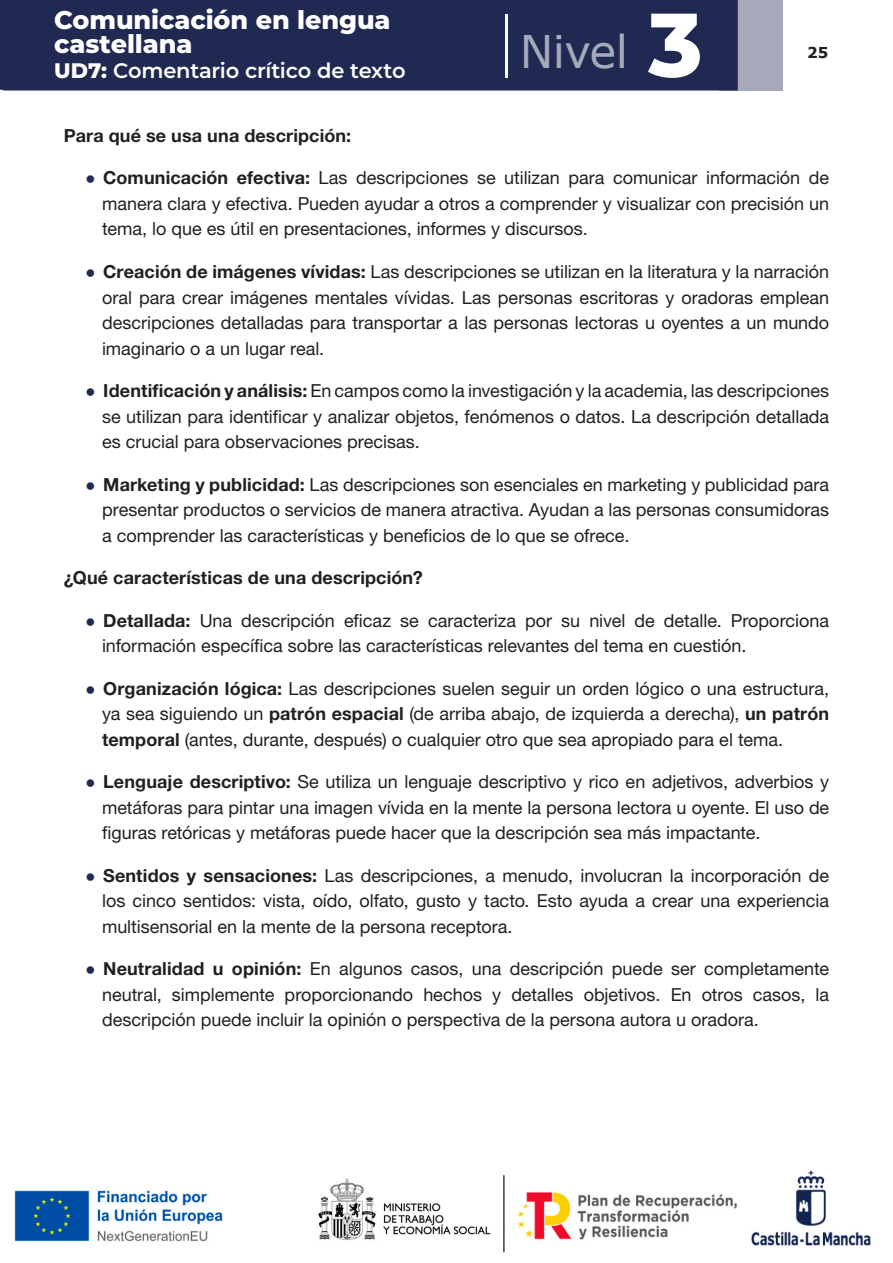
<style>
.page{position:relative;width:893px;height:1263px;background:#fff}
.page>*{position:absolute;margin:0;border:0;box-sizing:border-box;transform-origin:0 0}
.t1{font:45px "Verdana";letter-spacing:-.015em;color:#a5a9ba}
.t2{font:800 25.5px/24px "Montserrat";letter-spacing:-.005em;color:#fff}
.t3{font:600 21px "Montserrat";letter-spacing:-.01em;color:#fff}
.t4{font:18px/25.5px "Helvetica Neue LT 55 Rm";color:#231f20;text-align:justify}
.t5{font:18px "Helvetica Neue LT 75 Bd";letter-spacing:.01em;color:#231f20}
.t6{font:700 15px "Verdana";color:#231f20}
.s1{font-weight:800}
.s2{font-family:"Montserrat";font-weight:800;font-size:90px;color:#fff}
.s3{font-family:"Verdana";font-weight:700;font-size:15px;color:#1f2952}
.s4{font-family:"Helvetica Neue LT 75 Bd"}
</style>
<div class="page">
<div style="left:719px;top:0;width:63px;height:91px;background:#a5a9ba"></div>
<div style="left:0;top:0;width:738px;height:91px;background:#1f2952"></div>
<hr style="left:505px;top:14px;width:2px;height:64px;background:#fff">
<img style="left:14px;top:1170px;width:857px;height:83px">
<h2 class="t2" style="left:54px;top:7px;width:338px">Comunicación en lengua castellana</h2>
<p class="t3" style="left:54px;top:56px;width:353px"><span class="s1">UD7:</span> Comentario crítico de texto</p>
<h1 class="t1" style="left:520px;top:20px;width:184px">Nivel <span class="s2">3</span></h1>
<p class="t6" style="left:807px;top:42px;width:23px">25</p>
<p class="t5" style="left:64px;top:124px;width:289px">Para qué se usa una descripción:</p>
<p class="t4" style="left:102px;top:165px;width:729px;text-indent:-17px"><span class="s3">•</span> <span class="s4">Comunicación efectiva:</span> Las descripciones se utilizan para comunicar información de manera clara y efectiva. Pueden ayudar a otros a comprender y visualizar con precisión un tema, lo que es útil en presentaciones, informes y discursos.</p>
<p class="t4" style="left:102px;top:258px;width:729px;text-indent:-17px"><span class="s3">•</span> <span class="s4">Creación de imágenes vívidas:</span> Las descripciones se utilizan en la literatura y la narración oral para crear imágenes mentales vívidas. Las personas escritoras y oradoras emplean descripciones detalladas para transportar a las personas lectoras u oyentes a un mundo imaginario o a un lugar real.</p>
<p class="t4" style="left:102px;top:377px;width:729px;text-indent:-17px"><span class="s3">•</span> <span class="s4">Identificación y análisis:</span> En campos como la investigación y la academia, las descripciones se utilizan para identificar y analizar objetos, fenómenos o datos. La descripción detallada es crucial para observaciones precisas.</p>
<p class="t4" style="left:102px;top:471px;width:729px;text-indent:-17px"><span class="s3">•</span> <span class="s4">Marketing y publicidad:</span> Las descripciones son esenciales en marketing y publicidad para presentar productos o servicios de manera atractiva. Ayudan a las personas consumidoras a comprender las características y beneficios de lo que se ofrece.</p>
<p class="t5" style="left:64px;top:566px;width:361px">¿Qué características de una descripción?</p>
<p class="t4" style="left:102px;top:607px;width:729px;text-indent:-17px"><span class="s3">•</span> <span class="s4">Detallada:</span> Una descripción eficaz se caracteriza por su nivel de detalle. Proporciona información específica sobre las características relevantes del tema en cuestión.</p>
<p class="t4" style="left:102px;top:675px;width:729px;text-indent:-17px"><span class="s3">•</span> <span class="s4">Organización lógica:</span> Las descripciones suelen seguir un orden lógico o una estructura, ya sea siguiendo un <span class="s4">patrón espacial</span> (de arriba abajo, de izquierda a derecha), <span class="s4">un patrón temporal</span> (antes, durante, después) o cualquier otro que sea apropiado para el tema.</p>
<p class="t4" style="left:102px;top:768px;width:729px;text-indent:-17px"><span class="s3">•</span> <span class="s4">Lenguaje descriptivo:</span> Se utiliza un lenguaje descriptivo y rico en adjetivos, adverbios y metáforas para pintar una imagen vívida en la mente la persona lectora u oyente. El uso de figuras retóricas y metáforas puede hacer que la descripción sea más impactante.</p>
<p class="t4" style="left:102px;top:862px;width:729px;text-indent:-17px"><span class="s3">•</span> <span class="s4">Sentidos y sensaciones:</span> Las descripciones, a menudo, involucran la incorporación de los cinco sentidos: vista, oído, olfato, gusto y tacto. Esto ayuda a crear una experiencia multisensorial en la mente de la persona receptora.</p>
<p class="t4" style="left:102px;top:955px;width:729px;text-indent:-17px"><span class="s3">•</span> <span class="s4">Neutralidad u opinión:</span> En algunos casos, una descripción puede ser completamente neutral, simplemente proporcionando hechos y detalles objetivos. En otros casos, la descripción puede incluir la opinión o perspectiva de la persona autora u oradora.</p>
</div>
